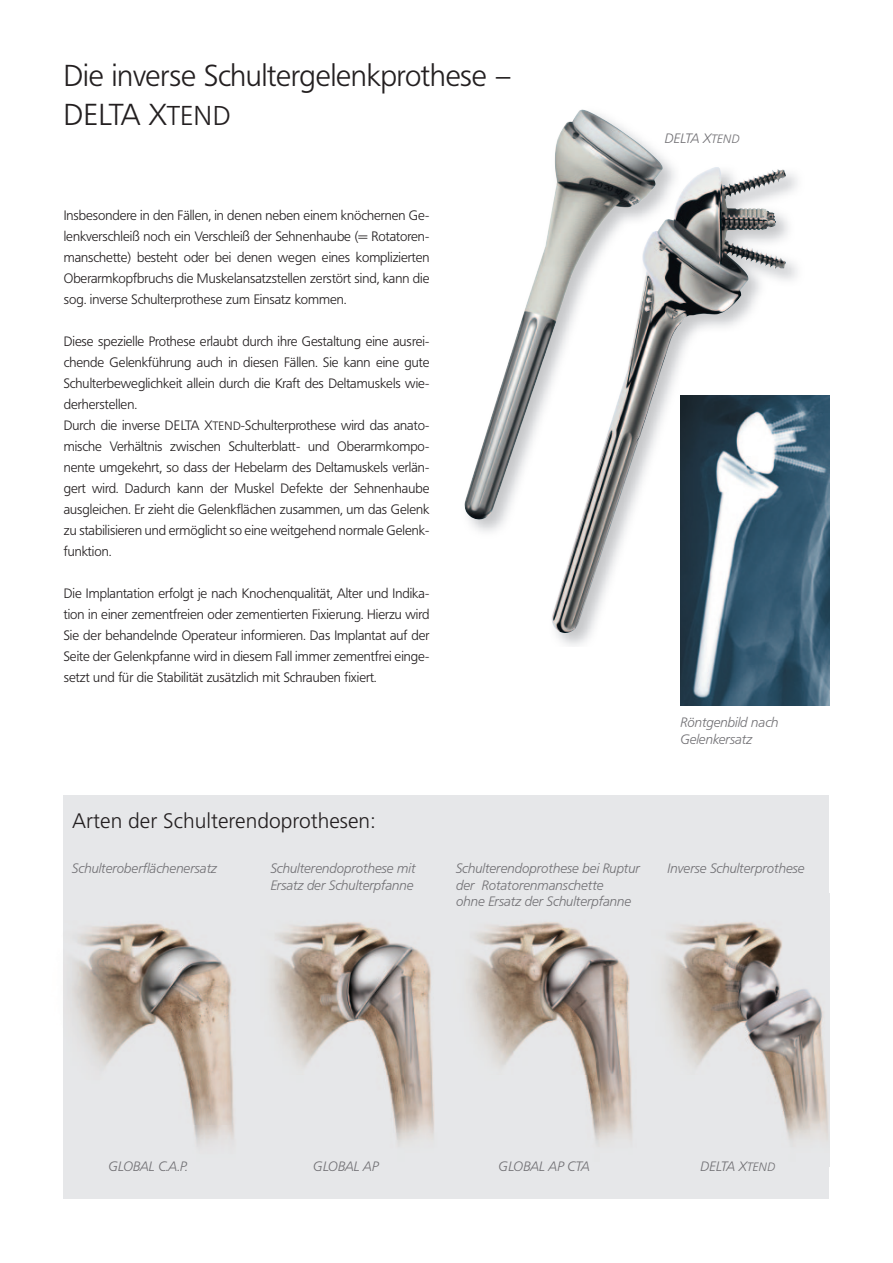
<style>
.page{position:relative;width:893px;height:1263px;background:#fff}
.page>*{position:absolute;margin:0;border:0;box-sizing:border-box;transform-origin:0 0}
.t1{font:300 30px/39px "Frutiger BQ";color:#231f20}
.t2{font:300 21px "Frutiger";color:#231f20}
.t3{font:300 13.5px/21px "Frutiger BQ";color:#231f20;text-align:justify}
.t4{font:italic 300 13.5px/16.5px "Frutiger BQ";color:#717074}
.s1{font-size:27px}
.s2{font-size:12px}
</style>
<div class="page">
<div style="left:64px;top:795px;width:765px;height:404px;background:#e6e7e9"></div>
<img style="left:557px;top:109px;width:240px;height:537px">
<img style="left:464px;top:110px;width:284px;height:525px">
<img style="left:680px;top:395px;width:149px;height:311px">
<img style="left:662px;top:893px;width:168px;height:273px">
<img style="left:270px;top:922px;width:363px;height:223px">
<img style="left:63px;top:893px;width:171px;height:279px">
<h1 class="t1" style="left:64px;top:56px;width:449px">Die inverse Schultergelenkprothese –<br>DElTA X<span class="s1">TEND</span></h1>
<p class="t3" style="left:64px;top:205px;width:367px">Insbesondere in den Fällen, in denen neben einem knöchernen Ge&shy;lenkverschleiß noch ein Verschleiß der Sehnenhaube (= Rotatoren&shy;manschette) besteht oder bei denen wegen eines komplizierten Oberarmkopfbruchs die Muskel ansatzstellen zerstört sind, kann die sog. inverse Schulterprothese zum Einsatz kommen.</p>
<p class="t3" style="left:64px;top:331px;width:367px;text-align:left">Diese spezielle Prothese erlaubt durch ihre Gestaltung eine ausrei&shy;chende Gelenkführung auch in diesen Fällen. Sie kann eine gute Schulterbeweglichkeit allein durch die Kraft des Deltamuskels wie&shy;derherstellen.<br>Durch die inverse DElTA x<span class="s2">TEND</span>-Schulterprothese wird das anato&shy;mische Verhältnis zwischen Schulterblatt- und Oberarmkompo&shy;nente umgekehrt, so dass der Hebelarm des Deltamuskels verlän&shy;gert wird. Dadurch kann der Muskel Defekte der Sehnenhaube ausgleichen. Er zieht die Gelenkflächen zusammen, um das Gelenk zu stabilisieren und ermöglicht so eine weitgehend normale Gelenk&shy;funktion.</p>
<p class="t3" style="left:64px;top:583px;width:367px">Die Implantation erfolgt je nach Knochenqualität, Alter und Indika&shy;tion in einer zementfreien oder zementierten Fixierung. Hierzu wird Sie der behandelnde Operateur informieren. Das Implantat auf der Seite der Gelenkpfanne wird in diesem Fall immer zementfrei einge&shy;setzt und für die Stabilität zusätzlich mit Schrauben fixiert.</p>
<p class="t4" style="left:665px;top:130px;width:76px">DELTA X<span class="s2">TEND</span></p>
<p class="t4" style="left:680px;top:714px;width:100px">Röntgenbild nach<br>Gelenkersatz</p>
<h2 class="t2" style="left:72px;top:809px;width:305px">Arten der Schulterendoprothesen:</h2>
<p class="t4" style="left:72px;top:860px;width:146px">Schulteroberflächenersatz</p>
<p class="t4" style="left:271px;top:860px;width:146px">Schulterendoprothese mit<br>Ersatz der Schulterpfanne</p>
<p class="t4" style="left:456px;top:860px;width:185px">Schulterendoprothese bei Ruptur der Rotatorenmanschette<br>ohne Ersatz der Schulterpfanne</p>
<p class="t4" style="left:668px;top:860px;width:138px">Inverse Schulterprothese</p>
<p class="t4" style="left:108px;top:1158px;width:81px">GLOBAL C.A.P.</p>
<p class="t4" style="left:313px;top:1158px;width:67px">GLOBAL AP</p>
<p class="t4" style="left:499px;top:1158px;width:93px">GLOBAL AP CTA</p>
<p class="t4" style="left:701px;top:1158px;width:76px">DELTA X<span class="s2">TEND</span></p>
</div>
